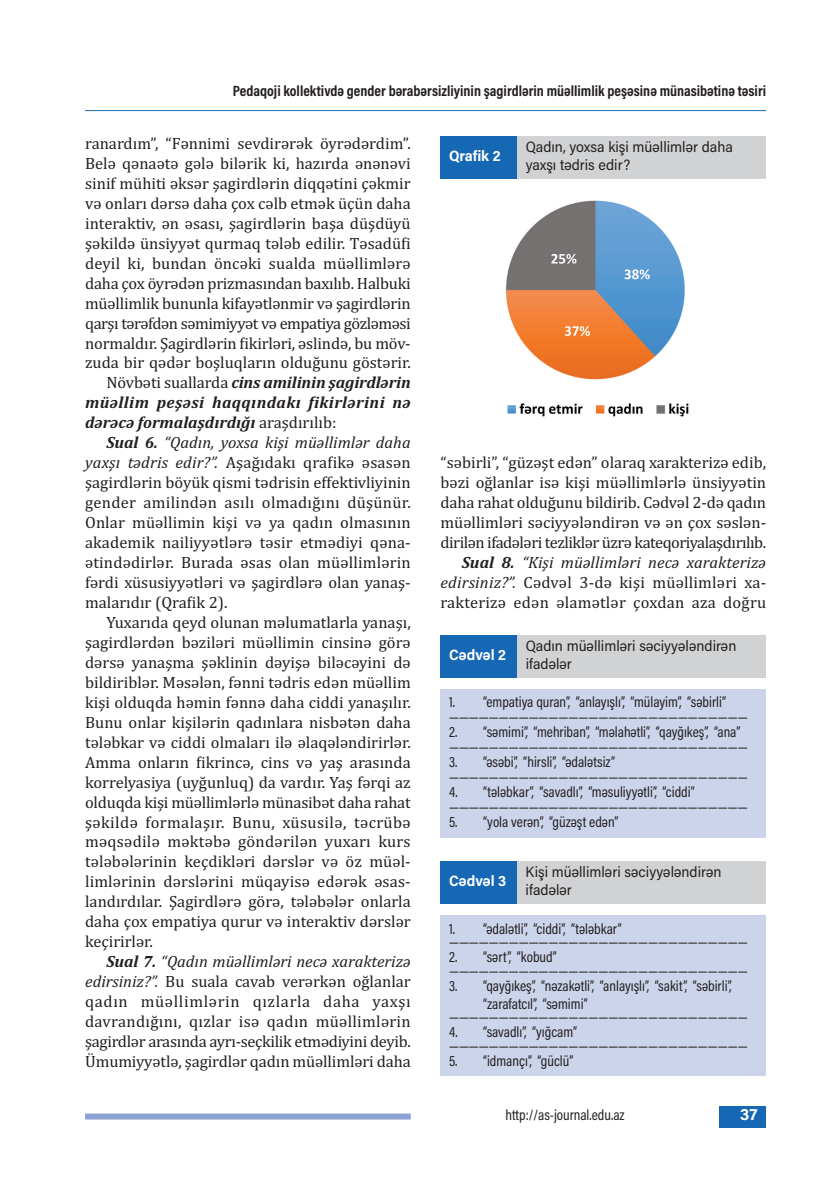
<style>
.page{position:relative;width:830px;height:1191px;background:#fff}
.page>*{position:absolute;margin:0;border:0;box-sizing:border-box;transform-origin:0 0}
.t1{font:16.5px/20px "Cambria";color:#231f20;text-align:right}
.t2{font:italic 16.5px "Cambria";color:#231f20}
.t3{font:italic 700 16.5px "Cambria";color:#231f20}
.t4{font:16.5px "Cambria";letter-spacing:-.02em;color:#231f20}
.t5{font:16.5px "Cambria";letter-spacing:-.03em;color:#231f20}
.t6{font:16.5px "Cambria";letter-spacing:.025em;color:#231f20}
.t7{font:16.5px "Cambria";letter-spacing:.02em;color:#231f20}
.t8{font:italic 700 16.5px "Cambria";letter-spacing:.025em;color:#231f20}
.t9{font:16.5px "Cambria";letter-spacing:.04em;color:#231f20}
.t10{font:700 16.5px "Acumin Pro";color:#fff}
.t11{font:15px/15px "Acumin Pro Cond";color:#231f20}
.t12{font:15px/18px "Acumin Pro Semi Cond";color:#231f20}
.t13{font:700 15px "Acumin Pro Cond";color:#231f20}
.t14{font:700 15px "Acumin Pro Semi Cond";color:#fff}
.s1{font-weight:400;font-style:normal}
.s2{font-weight:700}
.s3{font-style:italic}
.s4{font-weight:700;font-style:italic}
</style>
<div class="page">
<hr style="left:85px;top:110px;width:680px;height:1px;background:#1768b4">
<div style="left:719px;top:1106px;width:46px;height:21px;background:#1768b4"></div>
<div style="left:85px;top:1113px;width:325px;height:6px;background:#8ca2d2"></div>
<img style="left:505px;top:200px;width:184px;height:217px">
<div style="left:440px;top:136px;width:77px;height:43px;background:#1768b4"></div>
<div style="left:517px;top:136px;width:248px;height:43px;background:#d1d2d4"></div>
<div style="left:440px;top:689px;width:325px;height:148px;background:#ccd4eb"></div>
<div style="left:440px;top:915px;width:325px;height:161px;background:#ccd4eb"></div>
<div style="left:440px;top:635px;width:77px;height:42px;background:#1768b4"></div>
<div style="left:517px;top:635px;width:248px;height:42px;background:#d1d2d4"></div>
<div style="left:440px;top:861px;width:77px;height:43px;background:#1768b4"></div>
<div style="left:517px;top:861px;width:248px;height:43px;background:#d1d2d4"></div>
<p class="t13" style="left:233px;top:85px;width:534px">Pedaqoji kollektivdə gender bərabərsizliyinin şagirdlərin müəllimlik peşəsinə münasibətinə təsiri</p>
<p class="t1" style="left:85px;top:133px;width:327px">ranardım”, “Fənnimi sevdirərək öyrədərdim”.</p>
<p class="t1" style="left:85px;top:153px;width:327px">Belə qənaətə gələ bilərik ki, hazırda ənənəvi</p>
<p class="t1" style="left:85px;top:173px;width:327px">sinif mühiti əksər şagirdlərin diqqətini çəkmir</p>
<p class="t1" style="left:85px;top:193px;width:327px">və onları dərsə daha çox cəlb etmək üçün daha</p>
<p class="t1" style="left:85px;top:213px;width:327px">interaktiv, ən əsası, şagirdlərin başa düşdüyü</p>
<p class="t1" style="left:85px;top:233px;width:327px">şəkildə ünsiyyət qurmaq tələb edilir. Təsadüfi</p>
<p class="t1" style="left:85px;top:253px;width:327px">deyil ki, bundan öncəki sualda müəllimlərə</p>
<p class="t1" style="left:85px;top:273px;width:327px">daha çox öyrədən prizmasından baxılıb. Halbuki</p>
<p class="t1" style="left:85px;top:293px;width:327px">müəllimlik bununla kifayətlənmir və şagirdlərin</p>
<p class="t5" style="left:85px;top:313px;width:327px">qarşı tərəfdən səmimiyyət və empatiya gözləməsi</p>
<p class="t1" style="left:85px;top:333px;width:327px">normaldır. Şagirdlərin fikirləri, əslində, bu möv-</p>
<p class="t1" style="left:85px;top:353px;width:327px">zuda bir qədər boşluqların olduğunu göstərir.</p>
<p class="t3" style="left:106px;top:373px;width:306px"><span class="s1">Növbəti suallarda</span> cins amilinin şagirdlərin</p>
<p class="t8" style="left:85px;top:393px;width:327px">müəllim peşəsi haqqındakı fikirlərini nə</p>
<p class="t3" style="left:85px;top:413px;width:253px">dərəcə formalaşdırdığı <span class="s1">araşdırılıb:</span></p>
<p class="t2" style="left:106px;top:433px;width:306px"><span class="s2">Sual 6.</span> “Qadın, yoxsa kişi müəllimlər daha</p>
<p class="t1" style="left:85px;top:452px;width:327px"><span class="s3">yaxşı tədris edir?”.</span> Aşağıdakı qrafikə əsasən</p>
<p class="t1" style="left:85px;top:472px;width:327px">şagirdlərin böyük qismi tədrisin effektivliyinin</p>
<p class="t1" style="left:85px;top:492px;width:327px">gender amilindən asılı olmadığını düşünür.</p>
<p class="t1" style="left:85px;top:512px;width:327px">Onlar müəllimin kişi və ya qadın olmasının</p>
<p class="t1" style="left:85px;top:532px;width:327px">akademik nailiyyətlərə təsir etmədiyi qəna-</p>
<p class="t1" style="left:85px;top:552px;width:327px">ətindədirlər. Burada əsas olan müəllimlərin</p>
<p class="t1" style="left:85px;top:572px;width:327px">fərdi xüsusiyyətləri və şagirdlərə olan yanaş-</p>
<p class="t1" style="left:85px;top:592px;width:144px">malarıdır (Qrafik 2).</p>
<p class="t1" style="left:106px;top:612px;width:306px">Yuxarıda qeyd olunan məlumatlarla yanaşı,</p>
<p class="t1" style="left:85px;top:632px;width:327px">şagirdlərdən bəziləri müəllimin cinsinə görə</p>
<p class="t1" style="left:85px;top:652px;width:327px">dərsə yanaşma şəklinin dəyişə biləcəyini də</p>
<p class="t1" style="left:85px;top:672px;width:327px">bildiriblər. Məsələn, fənni tədris edən müəllim</p>
<p class="t1" style="left:85px;top:692px;width:327px">kişi olduqda həmin fənnə daha ciddi yanaşılır.</p>
<p class="t1" style="left:85px;top:712px;width:327px">Bunu onlar kişilərin qadınlara nisbətən daha</p>
<p class="t1" style="left:85px;top:732px;width:327px">tələbkar və ciddi olmaları ilə əlaqələndirirlər.</p>
<p class="t1" style="left:85px;top:752px;width:327px">Amma onların fikrincə, cins və yaş arasında</p>
<p class="t1" style="left:85px;top:772px;width:327px">korrelyasiya (uyğunluq) da vardır. Yaş fərqi az</p>
<p class="t1" style="left:85px;top:792px;width:327px">olduqda kişi müəllimlərlə münasibət daha rahat</p>
<p class="t6" style="left:85px;top:812px;width:327px">şəkildə formalaşır. Bunu, xüsusilə, təcrübə</p>
<p class="t1" style="left:85px;top:831px;width:327px">məqsədilə məktəbə göndərilən yuxarı kurs</p>
<p class="t1" style="left:85px;top:851px;width:327px">tələbələrinin keçdikləri dərslər və öz müəl-</p>
<p class="t1" style="left:85px;top:871px;width:327px">limlərinin dərslərini müqayisə edərək əsas-</p>
<p class="t1" style="left:85px;top:891px;width:327px">landırdılar. Şagirdlərə görə, tələbələr onlarla</p>
<p class="t1" style="left:85px;top:911px;width:327px">daha çox empatiya qurur və interaktiv dərslər</p>
<p class="t1" style="left:85px;top:931px;width:69px">keçirirlər.</p>
<p class="t2" style="left:106px;top:952px;width:306px"><span class="s2">Sual 7.</span> “Qadın müəllimləri necə xarakterizə</p>
<p class="t1" style="left:85px;top:971px;width:327px"><span class="s3">edirsiniz?”.</span> Bu suala cavab verərkən oğlanlar</p>
<p class="t9" style="left:85px;top:991px;width:327px">qadın müəllimlərin qızlarla daha yaxşı</p>
<p class="t7" style="left:85px;top:1011px;width:327px">davrandığını, qızlar isə qadın müəllimlərin</p>
<p class="t4" style="left:85px;top:1031px;width:327px">şagirdlər arasında ayrı-seçkilik etmədiyini deyib.</p>
<p class="t1" style="left:85px;top:1051px;width:327px">Ümumiyyətlə, şagirdlər qadın müəllimləri daha</p>
<p class="t14" style="left:449px;top:150px;width:53px">Qrafik 2</p>
<p class="t12" style="left:525px;top:139px;width:209px">Qadın, yoxsa kişi müəllimlər daha yaxşı tədris edir?</p>
<p class="t1" style="left:440px;top:452px;width:327px">“səbirli”, “güzəşt edən” olaraq xarakterizə edib, bəzi oğlanlar isə kişi müəllimlərlə ünsiyyətin daha rahat olduğunu bildirib. Cədvəl 2-də qadın müəllimləri səciyyələndirən və ən çox səslən&shy;dirilən ifadələri tezliklər üzrə kateqoriyalaşdırılıb.<br><span class="s4">Sual 8.</span> <span class="s3">“Kişi müəllimləri necə xarakterizə edirsiniz?”.</span> Cədvəl 3-də kişi müəllimləri xa&shy;rakterizə edən əlamətlər çoxdan aza doğru</p>
<p class="t14" style="left:449px;top:649px;width:58px">cədvəl 2</p>
<p class="t12" style="left:525px;top:638px;width:212px">Qadın müəllimləri səciyyələndirən ifadələr</p>
<p class="t11" style="left:449px;top:696px;width:300px">1. “empatiya quran”, “anlayışlı”, “mülayim”, “səbirli” ——————————————————————————————</p>
<p class="t11" style="left:449px;top:726px;width:300px">2. “səmimi”, “mehriban”, “məlahətli”, “qayğıkeş”, “ana” ——————————————————————————————</p>
<p class="t11" style="left:449px;top:756px;width:300px">3. “əsəbi”, “hirsli”, “ədalətsiz” ——————————————————————————————</p>
<p class="t11" style="left:449px;top:786px;width:300px">4. “tələbkar”, “savadlı”, “məsuliyyətli”, “ciddi” ——————————————————————————————</p>
<p class="t11" style="left:449px;top:816px;width:171px">5. “yola verən”, “güzəşt edən”</p>
<p class="t14" style="left:449px;top:875px;width:59px">cədvəl 3</p>
<p class="t12" style="left:525px;top:864px;width:197px">Kişi müəllimləri səciyyələndirən ifadələr</p>
<p class="t11" style="left:449px;top:923px;width:300px;line-height:13.5px">1. “ədalətli”, “ciddi”, “tələbkar” ——————————————————————————————</p>
<p class="t11" style="left:449px;top:951px;width:300px;line-height:13.5px">2. “sərt”, “kobud” ——————————————————————————————</p>
<p class="t11" style="left:483px;top:978px;width:250px;line-height:18px;text-indent:-34px">3. “qayğıkeş”, “nəzakətli”, “anlayışlı”, “sakit”, “səbirli”, “zarafatcıl”, “səmimi”</p>
<p class="t11" style="left:449px;top:1011px;width:300px">——————————————————————————————</p>
<p class="t11" style="left:449px;top:1026px;width:300px;line-height:13.5px">4. “savadlı”, “yığcam” ——————————————————————————————</p>
<p class="t11" style="left:449px;top:1054px;width:126px">5. “idmançı”, “güclü”</p>
<p class="t11" style="left:505px;top:1108px;width:120px">http://as-journal.edu.az</p>
<p class="t10" style="left:739px;top:1108px;width:19px">37</p>
</div>
